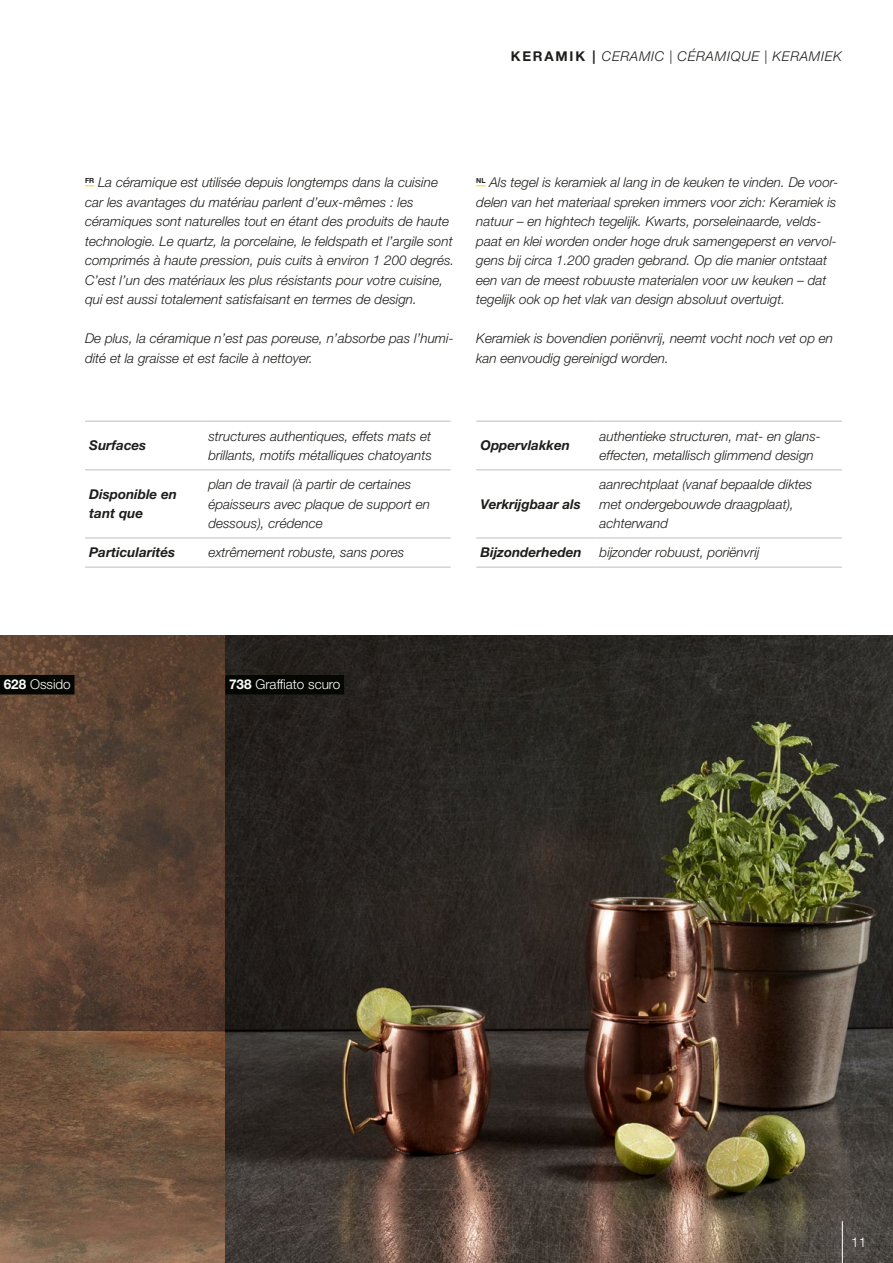
<style>
.page{position:relative;width:893px;height:1263px;background:#fff}
.page>*{position:absolute;margin:0;border:0;box-sizing:border-box;transform-origin:0 0}
.t1{font:italic 300 13.5px/19.5px "Helvetica Neue LT Pro";color:#1d1d1b}
.t2{font:italic 700 13.5px/19.5px "Helvetica Neue LT Std";color:#1d1d1b}
.t3{font:italic 300 13.5px "Helvetica Neue LT Pro";letter-spacing:.05em;color:#1d1d1b}
.t4{font:300 13.5px "Helvetica Neue LT Pro";color:#fff}
.s1{font-weight:700;font-style:normal}
.s2{font-family:"Helvetica Neue LT Std";font-weight:700}
</style>
<div class="page">
<img style="left:0;top:636px;width:893px;height:627px">
<hr style="left:85px;top:421px;width:119px;height:1px;background:#c6c6c6">
<hr style="left:204px;top:421px;width:247px;height:1px;background:#c6c6c6">
<hr style="left:85px;top:469px;width:119px;height:1px;background:#c6c6c6">
<hr style="left:204px;top:469px;width:247px;height:1px;background:#c6c6c6">
<hr style="left:85px;top:537px;width:119px;height:1px;background:#c6c6c6">
<hr style="left:204px;top:537px;width:247px;height:1px;background:#c6c6c6">
<hr style="left:85px;top:566px;width:119px;height:2px;background:#c6c6c6">
<hr style="left:204px;top:566px;width:247px;height:2px;background:#c6c6c6">
<hr style="left:476px;top:421px;width:119px;height:1px;background:#c6c6c6">
<hr style="left:595px;top:421px;width:247px;height:1px;background:#c6c6c6">
<hr style="left:476px;top:469px;width:119px;height:1px;background:#c6c6c6">
<hr style="left:595px;top:469px;width:247px;height:1px;background:#c6c6c6">
<hr style="left:476px;top:537px;width:119px;height:1px;background:#c6c6c6">
<hr style="left:595px;top:537px;width:247px;height:1px;background:#c6c6c6">
<hr style="left:476px;top:566px;width:119px;height:2px;background:#c6c6c6">
<hr style="left:595px;top:566px;width:247px;height:2px;background:#c6c6c6">
<div style="left:225px;top:675px;width:119px;height:19px;background:#050703"></div>
<div style="left:0;top:675px;width:75px;height:19px;background:#050703"></div>
<hr style="left:842px;top:1221px;width:1px;height:42px;background:#fff">
<p class="t3" style="left:511px;top:48px;width:333px"><span class="s1">KERAMIK |</span> CERAMIC | CÉRAMIQUE | KERAMIEK</p>
<p class="t1" style="left:85px;top:172px;width:371px"><sup>FR</sup> La céramique est utilisée depuis longtemps dans la cuisine car les avantages du matériau parlent d’eux-mêmes : les céramiques sont naturelles tout en étant des produits de haute technologie. Le quartz, la porcelaine, le feldspath et l’argile sont comprimés à haute pression, puis cuits à environ 1 200 degrés.<br>C’est l’un des matériaux les plus résistants pour votre cuisine, qui est aussi totalement satisfaisant en termes de design.</p>
<p class="t1" style="left:85px;top:328px;width:370px">De plus, la céramique n’est pas poreuse, n’absorbe pas l’humi&shy;dité et la graisse et est facile à nettoyer.</p>
<p class="t1" style="left:476px;top:172px;width:364px"><sup>NL</sup> Als tegel is keramiek al lang in de keuken te vinden. De voor&shy;delen van het materiaal spreken immers voor zich: Keramiek is natuur – en hightech tegelijk. Kwarts, porseleinaarde, velds&shy;paat en klei worden onder hoge druk samengeperst en vervol&shy;gens bij circa 1.200 graden gebrand. Op die manier ontstaat een van de meest robuuste materialen voor uw keuken – dat tegelijk ook op het vlak van design absoluut overtuigt.</p>
<p class="t1" style="left:476px;top:328px;width:358px">Keramiek is bovendien poriënvrij, neemt vocht noch vet op en kan eenvoudig gereinigd worden.</p>
<p class="t2" style="left:89px;top:435px;width:59px">Surfaces</p>
<p class="t1" style="left:208px;top:426px;width:225px">structures authentiques, effets mats et brillants, motifs métalliques chatoyants</p>
<p class="t2" style="left:89px;top:484px;width:89px">Disponible en tant que</p>
<p class="t1" style="left:208px;top:474px;width:223px">plan de travail (à partir de certaines épaisseurs avec plaque de support en dessous), crédence</p>
<p class="t2" style="left:89px;top:542px;width:87px">Particularités</p>
<p class="t1" style="left:208px;top:542px;width:197px">extrêmement robuste, sans pores</p>
<p class="t2" style="left:480px;top:435px;width:91px">Oppervlakken</p>
<p class="t1" style="left:600px;top:426px;width:221px">authentieke structuren, mat- en glans&shy;effecten, metallisch glimmend design</p>
<p class="t2" style="left:480px;top:494px;width:102px">Verkrijgbaar als</p>
<p class="t1" style="left:600px;top:474px;width:214px">aanrechtplaat (vanaf bepaalde diktes met ondergebouwde draagplaat), achterwand</p>
<p class="t2" style="left:480px;top:542px;width:103px">Bijzonderheden</p>
<p class="t1" style="left:600px;top:543px;width:162px">bijzonder robuust, poriënvrij</p>
<p class="t4" style="left:4px;top:676px;width:69px"><span class="s2">628</span> Ossido</p>
<p class="t4" style="left:229px;top:676px;width:113px"><span class="s2">738</span> Graffiato scuro</p>
<p class="t4" style="left:851px;top:1234px;width:17px">11</p>
</div>
